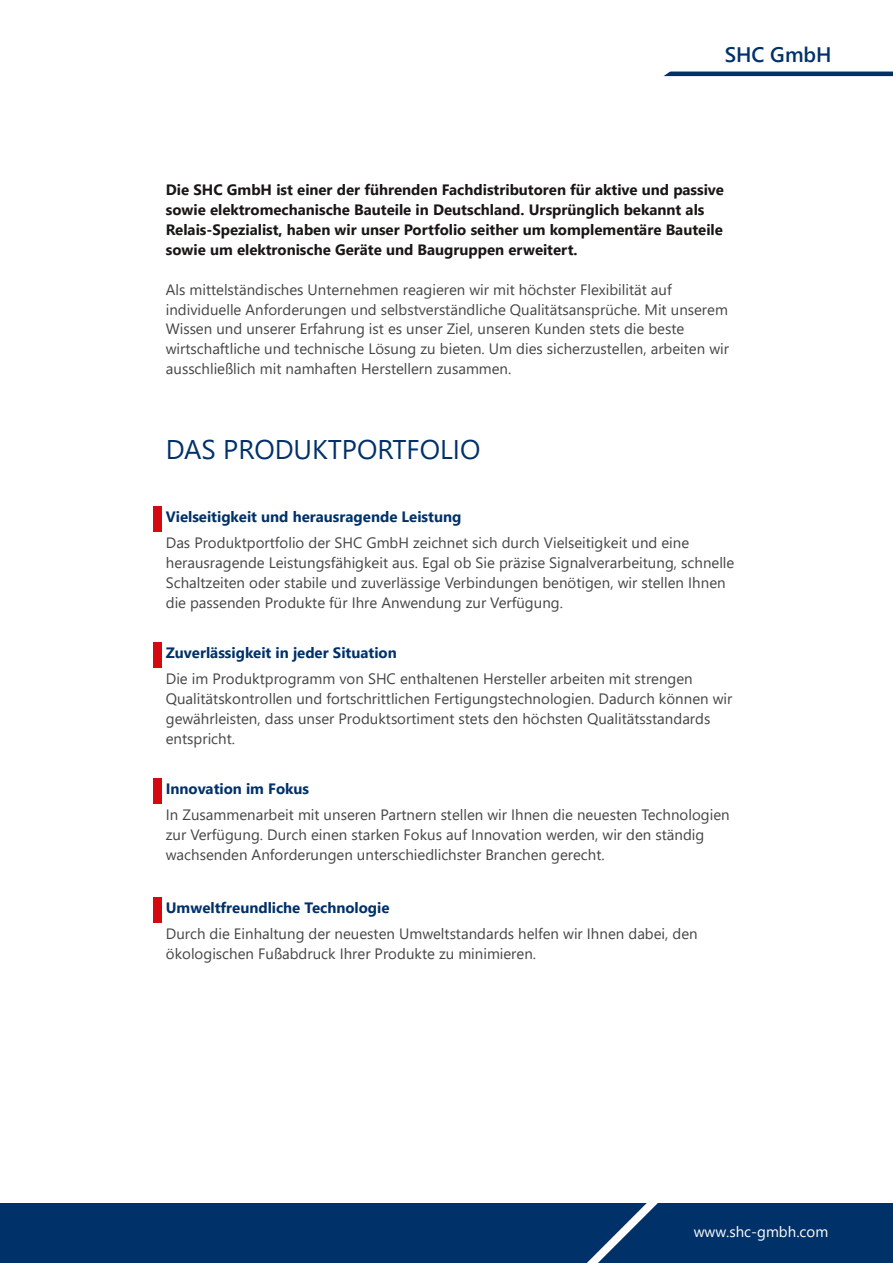
<style>
.page{position:relative;width:893px;height:1263px;background:#fff}
.page>*{position:absolute;margin:0;border:0;box-sizing:border-box;transform-origin:0 0}
.t1{font:27px "Segoe UI";color:#003169}
.t2{font:600 21px "Segoe UI";color:#003169}
.t3{font:15px/20px "Segoe UI";color:#454544}
.t4{font:700 15px/20px "Segoe UI";color:#181715}
.t5{font:700 15px "Segoe UI";color:#003169}
.t6{font:15px "Segoe UI";color:#fff}
</style>
<div class="page">
<div style="left:0;top:1203px;width:893px;height:60px;background:#003169"></div>
<hr style="left:651px;top:72px;width:242px;height:4px;background:#003169">
<svg style="left:587px;top:1203px;width:71px;height:60px"></svg>
<svg style="left:651px;top:71px;width:42px;height:6px"></svg>
<div style="left:153px;top:506px;width:9px;height:25px;background:#d40a10"></div>
<div style="left:153px;top:642px;width:9px;height:26px;background:#d40a10"></div>
<div style="left:153px;top:778px;width:9px;height:26px;background:#d40a10"></div>
<div style="left:153px;top:897px;width:9px;height:26px;background:#d40a10"></div>
<h2 class="t2" style="left:725px;top:40px;width:108px">SHC GmbH</h2>
<p class="t4" style="left:166px;top:179px;width:560px">Die SHC GmbH ist einer der führenden Fachdistributoren für aktive und passive sowie elektromechanische Bauteile in Deutschland. Ursprünglich bekannt als Relais‐Spezialist, haben wir unser Portfolio seither um komplementäre Bauteile sowie um elektronische Geräte und Baugruppen erweitert.</p>
<p class="t3" style="left:166px;top:278px;width:565px">Als mittelständisches Unternehmen reagieren wir mit höchster Flexibilität auf individuelle Anforderungen und selbstverständliche Qualitätsansprüche. Mit unserem Wissen und unserer Erfahrung ist es unser Ziel, unseren Kunden stets die beste wirtschaftliche und technische Lösung zu bieten. Um dies sicherzustellen, arbeiten wir ausschließlich mit namhaften Herstellern zusammen.</p>
<h1 class="t1" style="left:166px;top:429px;width:316px">DAS PRODUKTPORTFOLIO</h1>
<p class="t5" style="left:166px;top:506px;width:297px">Vielseitigkeit und herausragende Leistung</p>
<p class="t3" style="left:166px;top:532px;width:570px">Das Produktportfolio der SHC GmbH zeichnet sich durch Vielseitigkeit und eine herausragende Leistungsfähigkeit aus. Egal ob Sie präzise Signalverarbeitung, schnelle Schaltzeiten oder stabile und zuverlässige Verbindungen benötigen, wir stellen Ihnen die passenden Produkte für Ihre Anwendung zur Verfügung.</p>
<p class="t5" style="left:166px;top:642px;width:232px">Zuverlässigkeit in jeder Situation</p>
<p class="t3" style="left:166px;top:668px;width:568px">Die im Produktprogramm von SHC enthaltenen Hersteller arbeiten mit strengen Qualitätskontrollen und fortschrittlichen Fertigungstechnologien. Dadurch können wir gewährleisten, dass unser Produktsortiment stets den höchsten Qualitätsstandards entspricht.</p>
<p class="t5" style="left:166px;top:778px;width:145px">Innovation im Fokus</p>
<p class="t3" style="left:166px;top:804px;width:565px">In Zusammenarbeit mit unseren Partnern stellen wir Ihnen die neuesten Technologien zur Verfügung. Durch einen starken Fokus auf Innovation werden, wir den ständig wachsenden Anforderungen unterschiedlichster Branchen gerecht.</p>
<p class="t5" style="left:166px;top:897px;width:225px">Umweltfreundliche Technologie</p>
<p class="t3" style="left:166px;top:923px;width:533px">Durch die Einhaltung der neuesten Umweltstandards helfen wir Ihnen dabei, den ökologischen Fußabdruck Ihrer Produkte zu minimieren.</p>
<p class="t6" style="left:694px;top:1220px;width:136px">www.shc‐gmbh.com</p>
</div>
